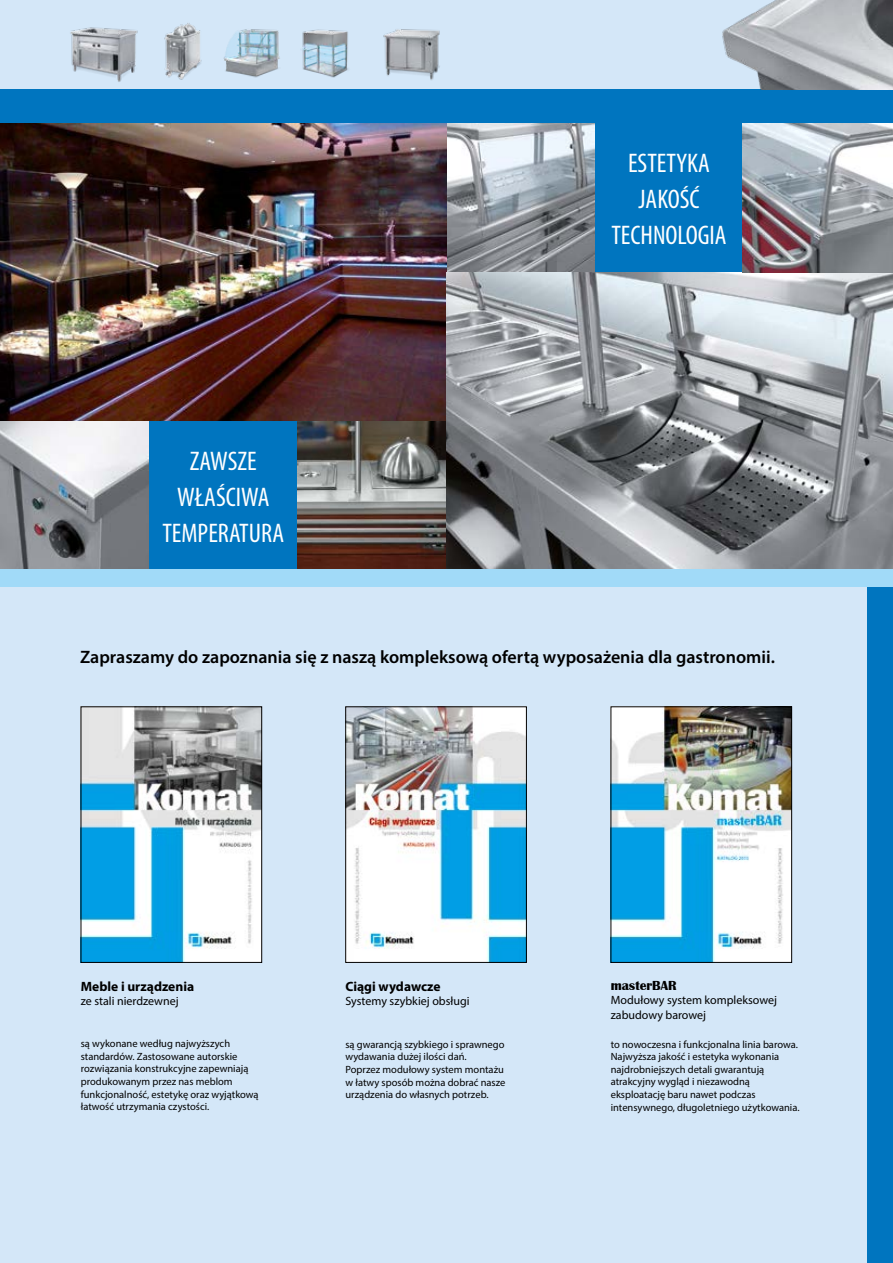
<style>
.page{position:relative;width:893px;height:1263px;background:#d4e7f8}
.page>*{position:absolute;margin:0;border:0;box-sizing:border-box;transform-origin:0 0}
.t1{font:condensed 27px/36px "Myriad Pro";color:#fff;text-align:center}
.t2{font:600 18px "Myriad Pro";color:#000}
.t3{font:700 13.5px "Myriad Pro";color:#000}
.t4{font:700 13.5px "Britannic";color:#000}
.t5{font:12px/14.4px "Myriad Pro";color:#000}
.t6{font:10.5px/12.6px "Myriad Pro";color:#000}
</style>
<div class="page">
<div style="left:0;top:89px;width:893px;height:34px;background:#0075bf"></div>
<img style="left:0;top:421px;width:149px;height:149px">
<div style="left:149px;top:421px;width:149px;height:149px;background:#0075bf"></div>
<img style="left:298px;top:421px;width:148px;height:149px">
<img style="left:446px;top:123px;width:149px;height:149px">
<img style="left:0;top:123px;width:446px;height:298px">
<img style="left:446px;top:272px;width:447px;height:298px">
<div style="left:595px;top:123px;width:148px;height:149px;background:#0075bf"></div>
<img style="left:743px;top:123px;width:150px;height:149px">
<div style="left:867px;top:578px;width:26px;height:685px;background:#0075bf"></div>
<div style="left:0;top:570px;width:893px;height:17px;background:#a1daf8"></div>
<img style="left:347px;top:709px;width:178px;height:251px">
<div style="left:345px;top:707px;width:182px;height:255px;border:1px solid #000"></div>
<img style="left:613px;top:709px;width:177px;height:251px">
<div style="left:611px;top:707px;width:181px;height:255px;border:1px solid #000"></div>
<img style="left:83px;top:709px;width:177px;height:251px">
<div style="left:81px;top:707px;width:181px;height:255px;border:1px solid #000"></div>
<img style="left:722px;top:0;width:171px;height:89px">
<img style="left:70px;top:23px;width:370px;height:59px">
<h1 class="t1" style="left:162px;top:442px;width:123px">ZAWSZE<br>WŁAŚCIWA<br>TEMPERATURA</h1>
<h1 class="t1" style="left:638px;top:145px;width:65px;text-align:left">TWOJA<br>WIZJA<br>KUCHNI</h1>
<h1 class="t1" style="left:611px;top:145px;width:117px">ESTETYKA<br>JAKOŚĆ<br>TECHNOLOGIA</h1>
<h2 class="t2" style="left:80px;top:645px;width:696px">Zapraszamy do zapoznania się z naszą kompleksową ofertą wyposażenia dla gastronomii.</h2>
<p class="t3" style="left:81px;top:978px;width:115px">Meble i urządzenia</p>
<p class="t5" style="left:81px;top:994px;width:99px">ze stali nierdzewnej</p>
<p class="t6" style="left:81px;top:1037px;width:179px">są wykonane według najwyższych standardów. Zastosowane autorskie rozwiązania konstrukcyjne zapewniają produkowanym przez nas meblom funkcjonalność, estetykę oraz wyjątkową łatwość utrzymania czystości.</p>
<p class="t3" style="left:345px;top:978px;width:96px">Ciągi wydawcze</p>
<p class="t5" style="left:345px;top:994px;width:126px">Systemy szybkiej obsługi</p>
<p class="t6" style="left:345px;top:1038px;width:161px">są gwarancją szybkiego i sprawnego wydawania dużej ilości dań.<br>Poprzez modułowy system montażu w łatwy sposób można dobrać nasze urządzenia do własnych potrzeb.</p>
<p class="t4" style="left:611px;top:978px;width:67px">masterBAR</p>
<p class="t5" style="left:611px;top:993px;width:168px">Modułowy system kompleksowej zabudowy barowej</p>
<p class="t6" style="left:611px;top:1038px;width:190px">to nowoczesna i funkcjonalna linia barowa.<br>Najwyższa jakość i estetyka wykonania najdrobniejszych detali gwarantują atrakcyjny wygląd i niezawodną eksploatację baru nawet podczas intensywnego, długoletniego użytkowania.</p>
</div>
